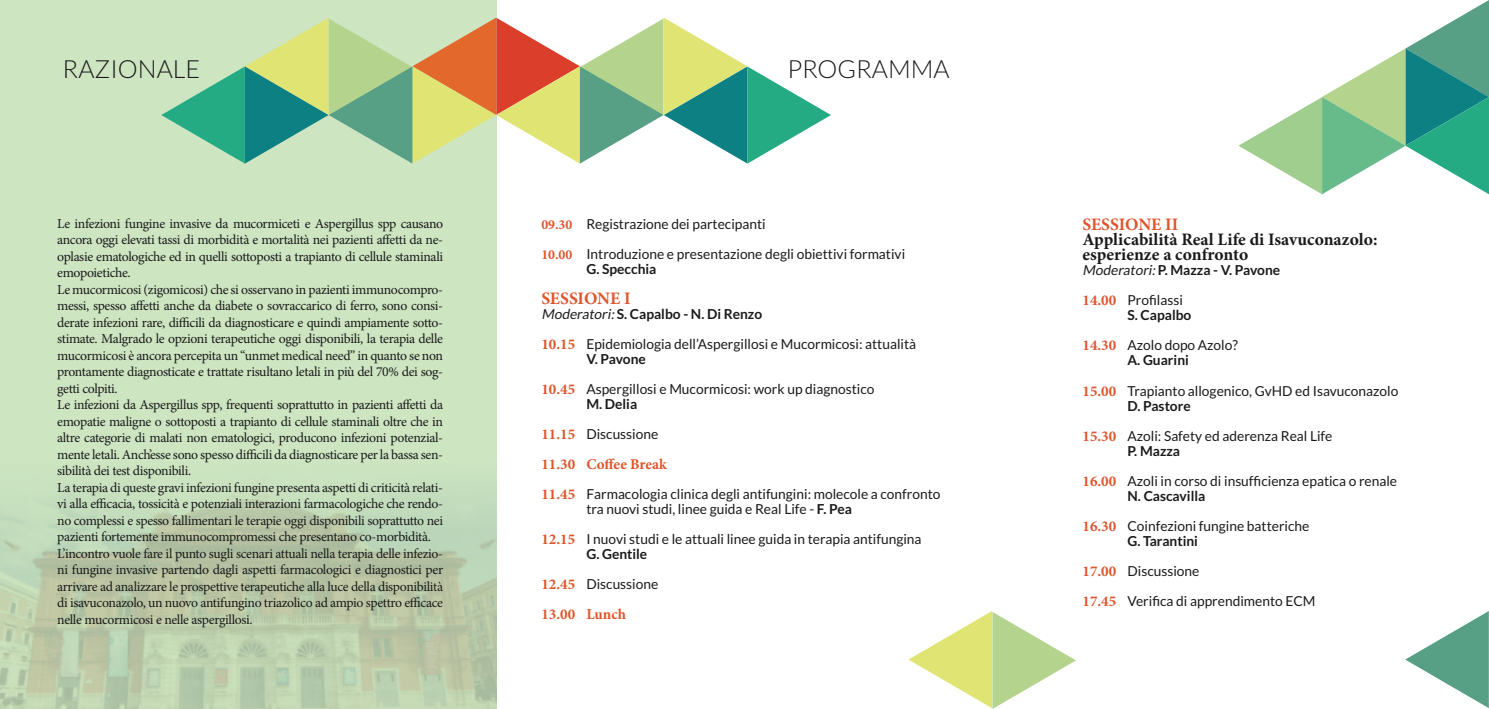
<style>
.page{position:relative;width:1489px;height:709px;background:#fff}
.page>*{position:absolute;margin:0;border:0;box-sizing:border-box;transform-origin:0 0}
.t1{font:300 25px "Lato";color:#1a1a1a}
.t2{font:700 17.5px/15px "Minion Pro";color:#1a1a1a}
.t3{font:700 17.5px "Minion Pro";letter-spacing:-.01em;color:#df542b}
.t4{font:700 15px "Minion Pro";color:#df542b}
.t5{font:13.75px/16.5px "Minion Pro";letter-spacing:-.025em;color:#1a1a1a}
.t6{font:13.75px/30px "Lato";color:#1a1a1a}
.t7{font:700 13.75px/30px "Lato";color:#1a1a1a}
.s1{font-family:"Minion Pro";font-weight:700;color:#df542b}
.s2{font-style:italic}
.s3{font-weight:700}
.s4{font-family:"Minion Pro";font-weight:700;font-size:15px;color:#df542b}
.s5{font-weight:400;font-style:italic}
.s6{font-family:"Minion Pro";font-size:15px;color:#df542b}
.s7{font-weight:400}
</style>
<div class="page">
<div style="left:0;top:0;width:496px;height:709px;background:#cde5c1"></div>
<img style="left:0;top:495px;width:496px;height:214px">
<svg style="left:161px;top:18px;width:670px;height:146px"></svg>
<svg style="left:1238px;top:0;width:250px;height:194px"></svg>
<svg style="left:908px;top:611px;width:167px;height:98px"></svg>
<svg style="left:1405px;top:611px;width:83px;height:97px"></svg>
<h1 class="t1" style="left:63px;top:56px;width:139px">RAZIONALE</h1>
<h1 class="t1" style="left:787px;top:56px;width:164px">PROGRAMMA</h1>
<p class="t5" style="left:57px;top:215px;width:387px">Le infezioni fungine invasive da mucormiceti e Aspergillus spp causano ancora oggi elevati tassi di morbidità e mortalità nei pazienti affetti da ne&shy;oplasie ematologiche ed in quelli sottoposti a trapianto di cellule staminali emopoietiche.<br>Le mucormicosi (zigomicosi) che si osservano in pazienti immunocompro&shy;messi, spesso affetti anche da diabete o sovraccarico di ferro, sono consi&shy;derate infezioni rare, difficili da diagnosticare e quindi ampiamente sotto&shy;stimate. Malgrado le opzioni terapeutiche oggi disponibili, la terapia delle mucormicosi è ancora percepita un “unmet medical need” in quanto se non prontamente diagnosticate e trattate risultano letali in più del 70% dei sog&shy;getti colpiti.<br>Le infezioni da Aspergillus spp, frequenti soprattutto in pazienti affetti da emopatie maligne o sottoposti a trapianto di cellule staminali oltre che in altre categorie di malati non ematologici, producono infezioni potenzial&shy;mente letali. Anch’esse sono spesso difficili da diagnosticare per la bassa sen&shy;sibilità dei test disponibili.<br>La terapia di queste gravi infezioni fungine presenta aspetti di criticità relati&shy;vi alla efficacia, tossicità e potenziali interazioni farmacologiche che rendo&shy;no complessi e spesso fallimentari le terapie oggi disponibili soprattutto nei pazienti fortemente immunocompromessi che presentano co-morbidità.<br>L’incontro vuole fare il punto sugli scenari attuali nella terapia delle infezio&shy;ni fungine invasive partendo dagli aspetti farmacologici e diagnostici per arrivare ad analizzare le prospettive terapeutiche alla luce della disponibilità di isavuconazolo, un nuovo antifungino triazolico ad ampio spettro efficace nelle mucormicosi e nelle aspergillosi.</p>
<p class="t6" style="left:541px;top:209px;width:365px"><span class="s1">09.30</span> Registrazione dei partecipanti<br><span class="s1">10.00</span> Introduzione e presentazione degli obiettivi formativi</p>
<p class="t7" style="left:586px;top:253px;width:72px">G. Specchia</p>
<p class="t3" style="left:541px;top:286px;width:91px">SESSIONE I</p>
<p class="t6" style="left:541px;top:299px;width:376px"><span class="s2">Moderatori:</span><span class="s3">S. Capalbo - N. Di Renzo<br></span><span class="s4">10.15</span> Epidemiologia dell’Aspergillosi e Mucormicosi: attualità</p>
<p class="t6" style="left:541px;top:344px;width:334px;text-indent:45px"><span class="s3">V. Pavone<br></span><span class="s4">10.45</span> Aspergillosi e Mucormicosi: work up diagnostico</p>
<p class="t6" style="left:541px;top:389px;width:118px;text-indent:45px"><span class="s3">M. Delia<br></span><span class="s4">11.15</span> Discussione</p>
<p class="t4" style="left:541px;top:453px;width:127px">11.30 Coffee Break</p>
<p class="t6" style="left:586px;top:486px;width:355px;line-height:15px;text-indent:-45px"><span class="s4">11.45</span> Farmacologia clinica degli antifungini: molecole a confronto tra nuovi studi, linee guida e Real Life - <span class="s3">F. Pea</span></p>
<p class="t6" style="left:586px;top:531px;width:336px;line-height:15px;text-indent:-45px"><span class="s4">12.15</span> I nuovi studi e le attuali linee guida in terapia antifungina<br><span class="s3">G. Gentile</span></p>
<p class="t6" style="left:541px;top:569px;width:118px"><span class="s4">12.45</span> Discussione</p>
<p class="t4" style="left:541px;top:603px;width:86px">13.00 Lunch</p>
<p class="t3" style="left:1082px;top:212px;width:97px">SESSIONE II</p>
<p class="t2" style="left:1082px;top:232px;width:296px">Applicabilità Real Life di Isavuconazolo: esperienze a confronto</p>
<p class="t7" style="left:1082px;top:255px;width:199px"><span class="s5">Moderatori:</span>P. Mazza - V. Pavone<br><span class="s6">14.00</span> <span class="s7">Profilassi</span></p>
<p class="t7" style="left:1082px;top:300px;width:27px">S</p>
<p class="t6" style="left:1082px;top:300px;width:157px;text-align:center"><span class="s3">. Capalbo<br></span><span class="s4">14.30</span> Azolo dopo Azolo?</p>
<p class="t6" style="left:1082px;top:345px;width:317px;text-indent:45px"><span class="s3">A. Guarini<br></span><span class="s4">15.00</span> Trapianto allogenico, GvHD ed Isavuconazolo</p>
<p class="t6" style="left:1082px;top:390px;width:251px;text-indent:45px"><span class="s3">D. Pastore<br></span><span class="s4">15.30</span> Azoli: Safety ed aderenza Real Life</p>
<p class="t6" style="left:1082px;top:435px;width:316px;text-indent:45px"><span class="s3">P. Mazza<br></span><span class="s4">16.00</span> Azoli in corso di insufficienza epatica o renale</p>
<p class="t6" style="left:1082px;top:480px;width:228px;text-indent:45px"><span class="s3">N. Cascavilla<br></span><span class="s4">16.30</span> Coinfezioni fungine batteriche</p>
<p class="t6" style="left:1082px;top:525px;width:234px;text-indent:45px"><span class="s3">G. Tarantini<br></span><span class="s4">17.00</span> Discussione<br><span class="s4">17.45</span> Verifica di apprendimento ECM</p>
</div>
